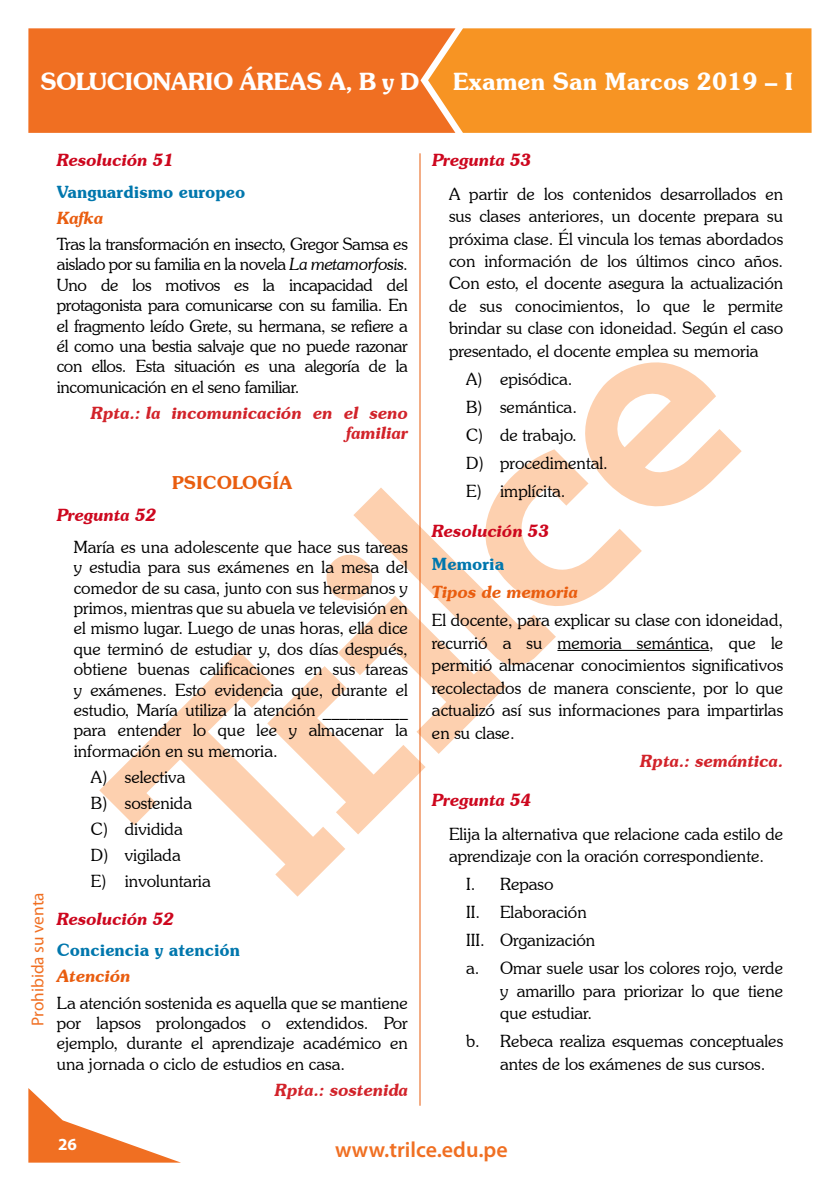
<style>
.page{position:relative;width:840px;height:1191px;background:#fff}
.page>*{position:absolute;margin:0;border:0;box-sizing:border-box;transform-origin:0 0}
.t1{font:600 24px "Souvenir IT Cby BT";letter-spacing:-.015em;color:#fff}
.t2{font:600 22px "Myriad Pro";color:#f06f22}
.t3{font:600 18px "Souvenir IT Cby BT";color:#e95d0f}
.t4{font:17.2px "Myriad Pro";color:#f06f22}
.t5{font:300 17px/20.4px "Souvenir IT Cby BT";color:#000}
.t6{font:italic 600 17px/20.4px "Souvenir IT Cby BT";color:#d2232a;text-align:right}
.t7{font:italic 600 17px "Souvenir IT Cby BT";color:#cd071e}
.t8{font:600 17px "Souvenir IT Cby BT";color:#0077ad}
.t9{font:italic 600 17px "Souvenir IT Cby BT";color:#e95d0f}
.t10{font:700 17px "Myriad Pro";color:#fff}
.s1{font-style:italic}
</style>
<div class="page">
<svg style="left:99px;top:651px;width:246px;height:245px"></svg>
<svg style="left:267px;top:346px;width:474px;height:488px"></svg>
<div style="left:28px;top:28px;width:400px;height:105px;background:#f06f22"></div>
<div style="left:428px;top:28px;width:383px;height:105px;background:#f79423"></div>
<hr style="left:419px;top:154px;width:1px;height:951px;background:#e95d0f">
<svg style="left:28px;top:1088px;width:151px;height:74px"></svg>
<hr style="left:557px;top:650px;width:151px;height:1px;background:#000">
<h1 class="t1" style="left:40px;top:66px;width:380px">SOLUCIONARIO ÁREAS A, B y D</h1>
<h1 class="t1" style="left:452px;top:66px;width:342px">Examen San Marcos 2019 – I</h1>
<p class="t4" style="left:27px;top:1025px;width:135px;rotate:-90deg">Prohibida su venta</p>
<p class="t7" style="left:57px;top:149px;width:119px">Resolución 51</p>
<p class="t8" style="left:57px;top:181px;width:190px">Vanguardismo europeo</p>
<p class="t9" style="left:57px;top:207px;width:48px">Kafka</p>
<p class="t5" style="left:57px;top:233px;width:352px;text-align:justify">Tras la transformación en insecto, Gregor Samsa es aislado por su familia en la novela <span class="s1">La metamorfosis</span>.<br>Uno de los motivos es la incapacidad del protagonista para comunicarse con su familia. En el fragmento leído Grete, su hermana, se refiere a él como una bestia salvaje que no puede razonar con ellos. Esta situación es una alegoría de la incomunicación en el seno familiar.</p>
<p class="t6" style="left:91px;top:402px;width:318px">Rpta.: la incomunicación en el seno familiar</p>
<p class="t3" style="left:172px;top:471px;width:122px">Psicología</p>
<p class="t7" style="left:57px;top:504px;width:101px">Pregunta 52</p>
<p class="t5" style="left:74px;top:536px;width:335px;text-align:justify">María es una adolescente que hace sus tareas y estudia para sus exámenes en la mesa del comedor de su casa, junto con sus hermanos y primos, mientras que su abuela ve televisión en el mismo lugar. Luego de unas horas, ella dice que terminó de estudiar y, dos días después, obtiene buenas calificaciones en sus tareas y exámenes. Esto evidencia que, durante el estudio, María utiliza la atención __________ para entender lo que lee y almacenar la información en su memoria.</p>
<p class="t5" style="left:91px;top:763px;width:121px;line-height:26px">A) selectiva<br>B) sostenida<br>C) dividida<br>D) vigilada<br>E) involuntaria</p>
<p class="t7" style="left:57px;top:907px;width:119px">Resolución 52</p>
<p class="t8" style="left:57px;top:939px;width:185px">Conciencia y atención</p>
<p class="t9" style="left:57px;top:965px;width:75px">Atención</p>
<p class="t5" style="left:57px;top:992px;width:352px;text-align:justify">La atención sostenida es aquella que se mantiene por lapsos prolongados o extendidos. Por ejemplo, durante el aprendizaje académico en una jornada o ciclo de estudios en casa.</p>
<p class="t6" style="left:274px;top:1079px;width:135px">Rpta.: sostenida</p>
<p class="t7" style="left:432px;top:149px;width:101px">Pregunta 53</p>
<p class="t5" style="left:449px;top:182px;width:335px;line-height:22.4px;text-align:justify">A partir de los contenidos desarrollados en sus clases anteriores, un docente prepara su próxima clase. Él vincula los temas abordados con información de los últimos cinco años.<br>Con esto, el docente asegura la actualización de sus conocimientos, lo que le permite brindar su clase con idoneidad. Según el caso presentado, el docente emplea su memoria</p>
<p class="t5" style="left:466px;top:364px;width:143px;line-height:28px">A) episódica.<br>B) semántica.<br>C) de trabajo.<br>D) procedimental.<br>E) implícita.</p>
<p class="t7" style="left:432px;top:519px;width:119px">Resolución 53</p>
<p class="t8" style="left:432px;top:553px;width:74px">Memoria</p>
<p class="t9" style="left:432px;top:581px;width:147px">Tipos de memoria</p>
<p class="t5" style="left:432px;top:609px;width:352px;line-height:22.4px;text-align:justify">El docente, para explicar su clase con idoneidad, recurrió a su memoria semántica, que le permitió almacenar conocimientos significativos recolectados de manera consciente, por lo que actualizó así sus informaciones para impartirlas en su clase.</p>
<p class="t6" style="left:639px;top:750px;width:144px">Rpta.: semántica.</p>
<p class="t7" style="left:432px;top:789px;width:101px">Pregunta 54</p>
<p class="t5" style="left:449px;top:822px;width:335px;line-height:22.4px">Elija la alternativa que relacione cada estilo de aprendizaje con la oración correspondiente.</p>
<p class="t5" style="left:466px;top:870px;width:318px;line-height:28px">I. Repaso<br>II. Elaboración<br>III. Organización<br>a. Omar suele usar los colores rojo, verde</p>
<p class="t5" style="left:500px;top:979px;width:284px;line-height:22.4px">y amarillo para priorizar lo que tiene que estudiar.</p>
<p class="t5" style="left:500px;top:1030px;width:284px;line-height:22.4px;text-indent:-34px">b. Rebeca realiza esquemas conceptuales antes de los exámenes de sus cursos.</p>
<p class="t10" style="left:58px;top:1133px;width:20px">26</p>
<p class="t2" style="left:335px;top:1135px;width:174px">www.trilce.edu.pe</p>
</div>
